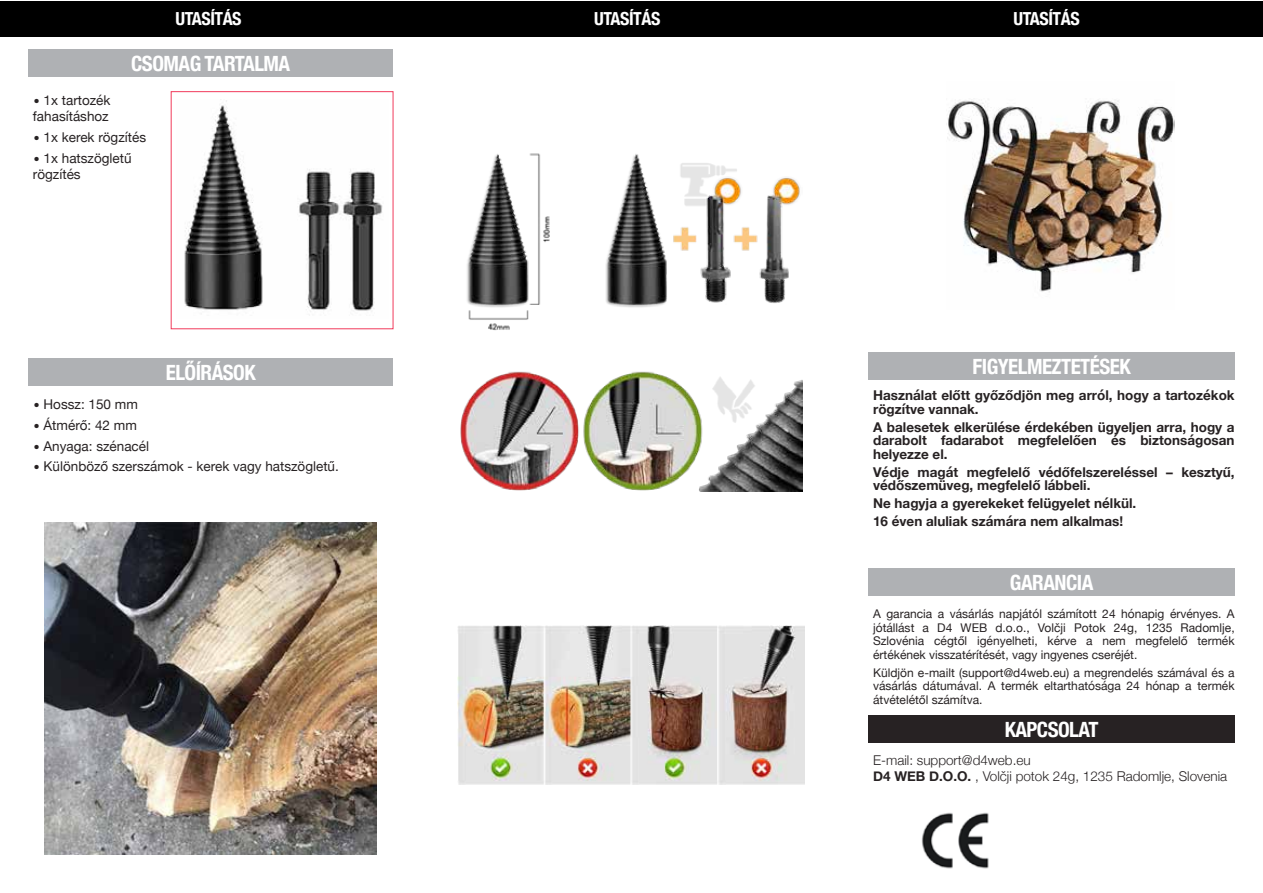
<style>
.page{position:relative;width:1263px;height:893px;background:#fff}
.page>*{position:absolute;margin:0;border:0;box-sizing:border-box;transform-origin:0 0}
.t1{font:700 condensed 21px "Helvetica Neue";letter-spacing:-.025em;color:#fff}
.t2{font:700 condensed 18px "Helvetica Neue";letter-spacing:-.025em;color:#fff}
.t3{font:700 13.5px/13.5px "Helvetica Neue";color:#272223}
.t4{font:13.5px/16.2px "Helvetica Neue";color:#272223}
.t5{font:300 13.5px/16.5px "Helvetica Neue";color:#272223}
.t6{font:12px/13.5px "Helvetica Neue";color:#272223;text-align:justify}
.s1{font-size:19.5px}
.s2{font-weight:700}
</style>
<div class="page">
<div style="left:171px;top:91px;width:222px;height:238px;border:1px solid #f13b5b"></div>
<div style="left:0;top:1px;width:1262px;height:36px;background:#000"></div>
<img style="left:460px;top:153px;width:342px;height:338px">
<img style="left:184px;top:100px;width:199px;height:212px">
<img style="left:947px;top:99px;width:227px;height:193px">
<img style="left:45px;top:522px;width:332px;height:332px">
<img style="left:458px;top:625px;width:346px;height:159px">
<img style="left:921px;top:812px;width:68px;height:57px">
<div style="left:868px;top:716px;width:366px;height:27px;background:#272223"></div>
<div style="left:868px;top:569px;width:366px;height:27px;background:#afb1b4"></div>
<div style="left:28px;top:50px;width:365px;height:27px;background:#afb1b4"></div>
<div style="left:28px;top:359px;width:365px;height:27px;background:#afb1b4"></div>
<div style="left:868px;top:353px;width:366px;height:27px;background:#afb1b4"></div>
<h2 class="t2" style="left:175px;top:4px;width:68px">UTASÍTÁS</h2>
<h2 class="t2" style="left:594px;top:4px;width:68px">UTASÍTÁS</h2>
<h2 class="t2" style="left:1013px;top:4px;width:68px">UTASÍTÁS</h2>
<h1 class="t1" style="left:131px;top:46px;width:161px">CSOMAG TARTALMA</h1>
<p class="t4" style="left:33px;top:93px;width:79px"><span class="s1">•</span> 1x tartozék fahasításhoz</p>
<p class="t4" style="left:33px;top:130px;width:115px"><span class="s1">•</span> 1x kerek rögzítés</p>
<p class="t4" style="left:33px;top:151px;width:100px"><span class="s1">•</span> 1x hatszögletű rögzítés</p>
<h1 class="t1" style="left:166px;top:355px;width:91px">ELŐÍRÁSOK</h1>
<h1 class="t1" style="left:972px;top:349px;width:160px">FIGYELMEZTETÉSEK</h1>
<p class="t4" style="left:33px;top:397px;width:106px"><span class="s1">•</span> Hossz: 150 mm</p>
<p class="t4" style="left:33px;top:418px;width:105px"><span class="s1">•</span> Átmérő: 42 mm</p>
<p class="t4" style="left:33px;top:438px;width:118px"><span class="s1">•</span> Anyaga: szénacél</p>
<p class="t4" style="left:33px;top:459px;width:307px"><span class="s1">•</span> Különböző szerszámok - kerek vagy hatszögletű.</p>
<p class="t3" style="left:873px;top:389px;width:363px">Használat előtt győződjön meg arról, hogy a tartozékok rögzítve vannak.</p>
<p class="t3" style="left:873px;top:421px;width:363px;text-align:justify">A balesetek elkerülése érdekében ügyeljen arra, hogy a darabolt fadarabot megfelelően és biztonságosan helyezze el.</p>
<p class="t3" style="left:873px;top:466px;width:363px">Védje magát megfelelő védőfelszereléssel – kesztyű, védőszemüveg, megfelelő lábbeli.</p>
<p class="t3" style="left:873px;top:495px;width:265px;line-height:18px">Ne hagyja a gyerekeket felügyelet nélkül.<br>16 éven aluliak számára nem alkalmas!</p>
<h1 class="t1" style="left:1010px;top:565px;width:85px">GARANCIA</h1>
<p class="t6" style="left:873px;top:608px;width:363px">A garancia a vásárlás napjától számított 24 hónapig érvényes. A jótállást a D4 WEB d.o.o., Volčji Potok 24g, 1235 Radomlje, Szlovénia cégtől igényelheti, kérve a nem megfelelő termék értékének visszatérítését, vagy ingyenes cseréjét.</p>
<p class="t6" style="left:873px;top:666px;width:363px">Küldjön e-mailt (support@d4web.eu) a megrendelés számával és a vásárlás dátumával. A termék eltarthatósága 24 hónap a termék átvételétől számítva.</p>
<h1 class="t1" style="left:1005px;top:712px;width:95px">KAPCSOLAT</h1>
<p class="t5" style="left:873px;top:751px;width:356px">E-mail: support@d4web.eu<br><span class="s2">D4 WEB D.O.O.</span> , Volčji potok 24g, 1235 Radomlje, Slovenia</p>
</div>
